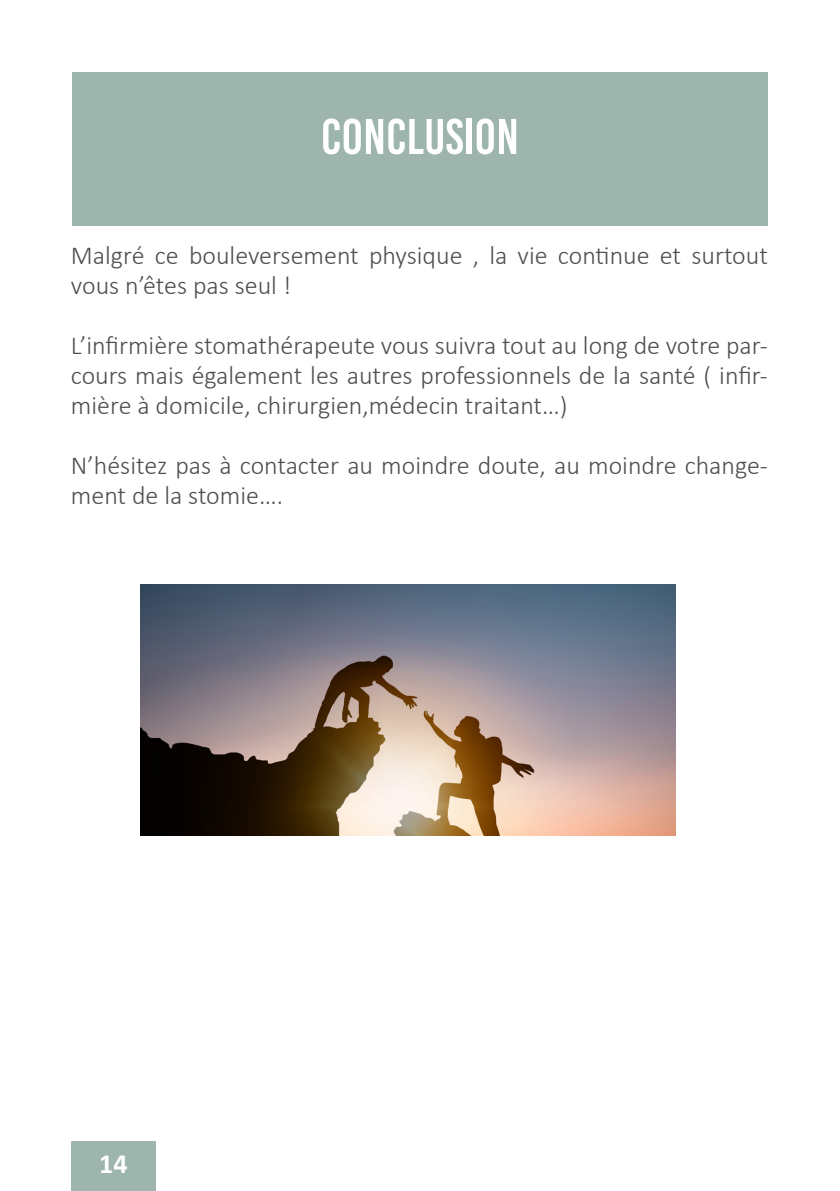
<style>
.page{position:relative;width:840px;height:1191px;background:#fff}
.page>*{position:absolute;margin:0;border:0;box-sizing:border-box;transform-origin:0 0}
.t1{font:50px "Bebas Kai";color:#fff}
.t2{font:700 28px "Calibri";color:#fff}
.t3{font:300 26px/30px "Calibri";color:#4e4f50}
</style>
<div class="page">
<div style="left:71px;top:1141px;width:85px;height:50px;background:#9eb5ae"></div>
<div style="left:72px;top:72px;width:695px;height:153px;background:#9eb5ae"></div>
<img style="left:140px;top:584px;width:535px;height:251px">
<p class="t1" style="left:321px;top:110px;width:199px">CONCLUSION</p>
<p class="t3" style="left:71px;top:240px;width:698px">Malgré ce bouleversement physique , la vie continue et surtout vous n’êtes pas seul !</p>
<p class="t3" style="left:71px;top:330px;width:698px;text-align:justify">L’infirmière stomathérapeute vous suivra tout au long de votre par&shy;cours mais également les autres professionnels de la santé ( infir&shy;mière à domicile, chirurgien,médecin traitant…)</p>
<p class="t3" style="left:71px;top:450px;width:698px">N’hésitez pas à contacter au moindre doute, au moindre change&shy;ment de la stomie….</p>
<p class="t2" style="left:99px;top:1144px;width:30px">14</p>
</div>
